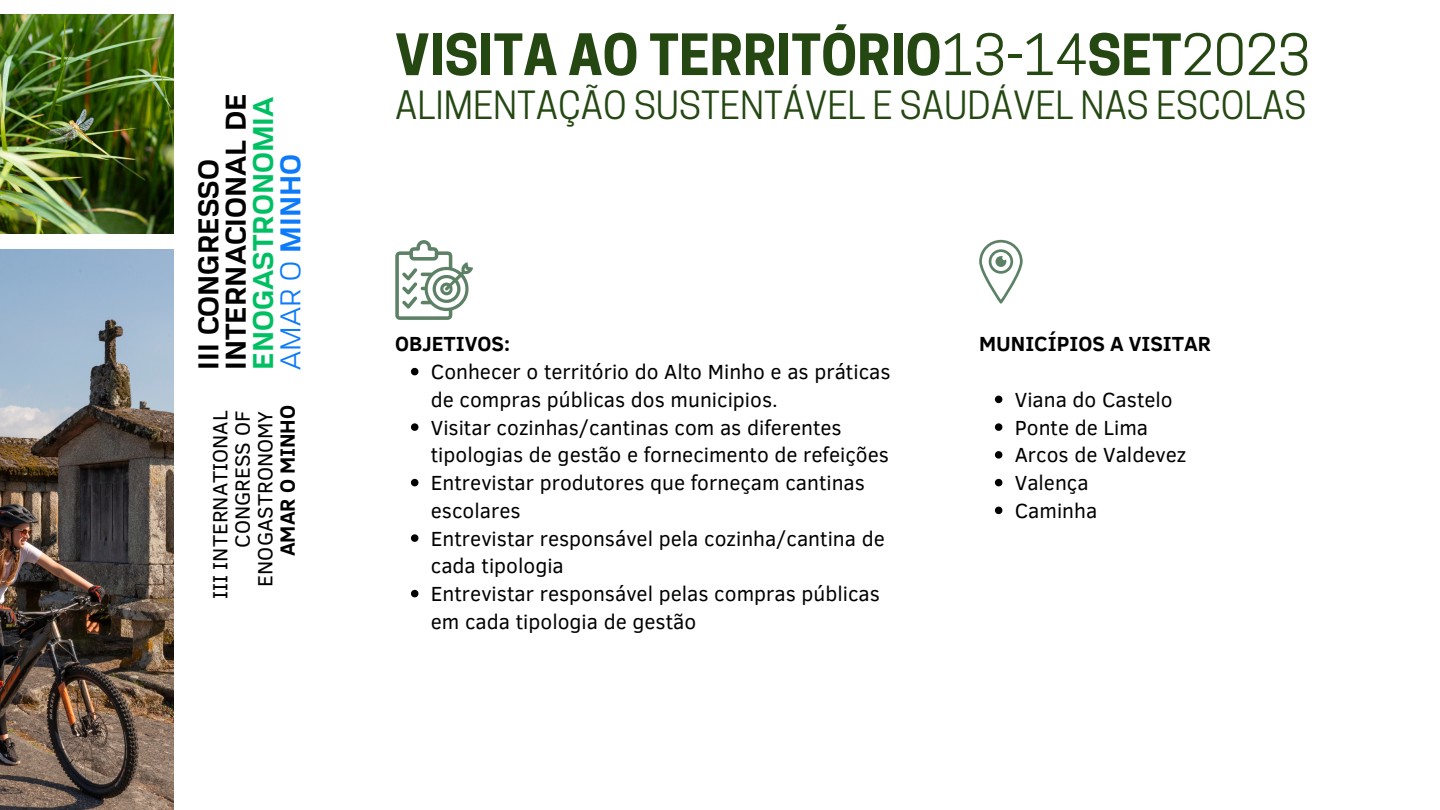
<style>
.page{position:relative;width:1440px;height:810px;background:#fff}
.page>*{position:absolute;margin:0;border:0;box-sizing:border-box;transform-origin:0 0}
.t1{font:700 53.5px "Cooper Hewitt";color:#254813}
.t2{font:36.5px "Cooper Hewitt";color:#254813}
.t3{font:700 30.2px "Akzentica 4 F";color:#000}
.t4{font:700 30.2px "Akzentica 4 F";color:#00bf63}
.t5{font:30.2px "Akzentica 4 F";color:#0d7afa}
.t6{font:21.1px "Clear Sans";color:#000}
.t7{font:700 21.1px "Clear Sans";color:#000}
.t8{font:21px/27.8px "Clear Sans";color:#000}
.t9{font:700 21px "Clear Sans";color:#000}
.s1{font-weight:700}
.s2{font-weight:400}
</style>
<div class="page">
<svg style="left:395px;top:240px;width:78px;height:80px"></svg>
<svg style="left:979px;top:240px;width:44px;height:64px"></svg>
<svg style="left:995px;top:396px;width:7px;height:7px"></svg>
<svg style="left:995px;top:423px;width:7px;height:8px"></svg>
<svg style="left:995px;top:451px;width:7px;height:8px"></svg>
<svg style="left:995px;top:479px;width:7px;height:7px"></svg>
<svg style="left:995px;top:507px;width:7px;height:7px"></svg>
<svg style="left:411px;top:368px;width:7px;height:7px"></svg>
<svg style="left:411px;top:423px;width:7px;height:8px"></svg>
<svg style="left:411px;top:479px;width:7px;height:7px"></svg>
<svg style="left:411px;top:534px;width:7px;height:8px"></svg>
<svg style="left:411px;top:590px;width:7px;height:7px"></svg>
<img style="left:0;top:14px;width:174px;height:219px">
<img style="left:0;top:249px;width:174px;height:561px">
<p class="t3" style="left:225px;top:370px;width:278px;rotate:-90deg">INTERNACIONAL DE</p>
<p class="t4" style="left:252px;top:370px;width:275px;rotate:-90deg">ENOGASTRONOMIA</p>
<p class="t5" style="left:279px;top:370px;width:218px;rotate:-90deg">AMAR O <span class="s1">MINHO</span></p>
<p class="t3" style="left:197px;top:370px;width:212px;rotate:-90deg">III CONGRESSO</p>
<p class="t6" style="left:205px;top:599px;width:190px;rotate:-90deg">III INTERNATIONAL</p>
<p class="t6" style="left:227px;top:548px;width:139px;rotate:-90deg">CONGRESS OF</p>
<p class="t6" style="left:250px;top:587px;width:177px;rotate:-90deg">ENOGASTRONOMY</p>
<p class="t7" style="left:272px;top:556px;width:153px;rotate:-90deg">AMAR O MINHO</p>
<p class="t1" style="left:395px;top:35px;width:916px">VISITA AO TERRITÓRIO<span class="s2">13-14</span>SET<span class="s2">2023</span></p>
<p class="t2" style="left:395px;top:91px;width:913px">ALIMENTAÇÃO SUSTENTÁVEL E SAUDÁVEL NAS ESCOLAS</p>
<p class="t9" style="left:395px;top:329px;width:116px">OBJETIVOS:</p>
<p class="t8" style="left:431px;top:357px;width:461px">Conhecer o território do Alto Minho e as práticas de compras públicas dos municipios.</p>
<p class="t8" style="left:431px;top:412px;width:460px">Visitar cozinhas/cantinas com as diferentes tipologias de gestão e fornecimento de refeições</p>
<p class="t8" style="left:431px;top:468px;width:436px">Entrevistar produtores que forneçam cantinas escolares</p>
<p class="t8" style="left:431px;top:523px;width:455px">Entrevistar responsável pela cozinha/cantina de cada tipologia</p>
<p class="t8" style="left:431px;top:579px;width:451px">Entrevistar responsável pelas compras públicas em cada tipologia de gestão</p>
<p class="t9" style="left:979px;top:329px;width:233px">MUNICÍPIOS A VISITAR</p>
<p class="t8" style="left:1015px;top:385px;width:159px">Viana do Castelo</p>
<p class="t8" style="left:1015px;top:412px;width:135px">Ponte de Lima</p>
<p class="t8" style="left:1015px;top:440px;width:173px">Arcos de Valdevez</p>
<p class="t8" style="left:1015px;top:468px;width:75px">Valença</p>
<p class="t8" style="left:1015px;top:496px;width:84px">Caminha</p>
</div>
